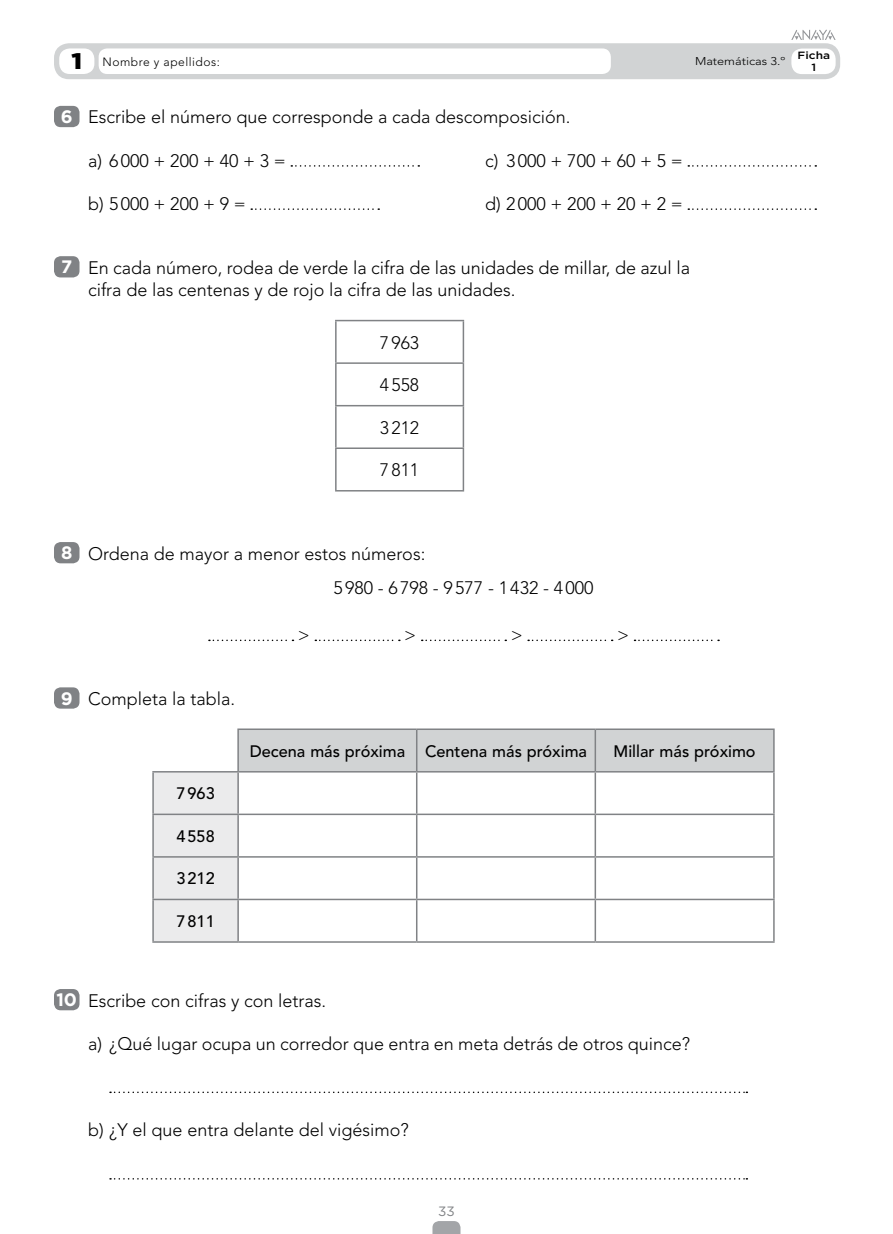
<style>
.page{position:relative;width:893px;height:1234px;background:#fff}
.page>*{position:absolute;margin:0;border:0;box-sizing:border-box;transform-origin:0 0}
.nuclNumPequeno{font:900 22.5px "Gotham";color:#000;scale:1.13 1}
.nuclTexAct{font:300 18px/22.5px "Avenir LT Std";color:#000}
.NuclTextoActSinNum{font:300 18px "Avenir LT Std";color:#000}
.t1{font:700 18px "Gotham";color:#fff}
.t2{font:500 16.5px "Avenir LT Std";color:#000}
.geneFolio{font:13.5px "Gotham";color:#808285}
.nuclTextoNombreP{font:300 12px "Avenir LT Std";letter-spacing:.04em;color:#000}
.nuclTextoAsignaturaP{font:300 11.25px "Avenir LT Std";color:#000;scale:1.13 1}
.nuclTextoFichaP{font:500 10.5px/12px "Gotham";color:#000;text-align:center;scale:1.13 1}
</style>
<div class="page">
<svg style="left:432px;top:1221px;width:28px;height:12px"></svg>
<div style="left:54px;top:106px;width:26px;height:21px;background:#808285;border-radius:7px"></div>
<svg style="left:291px;top:165px;width:128px;height:2px"></svg>
<svg style="left:251px;top:208px;width:128px;height:2px"></svg>
<svg style="left:688px;top:165px;width:128px;height:2px"></svg>
<svg style="left:688px;top:208px;width:128px;height:2px"></svg>
<div style="left:54px;top:256px;width:26px;height:21px;background:#808285;border-radius:7px"></div>
<hr style="left:335px;top:320px;width:129px;height:1px;background:#808285">
<hr style="left:335px;top:321px;width:2px;height:41px;background:#808285">
<hr style="left:463px;top:321px;width:1px;height:41px;background:#808285">
<hr style="left:335px;top:362px;width:129px;height:2px;background:#808285">
<hr style="left:335px;top:364px;width:2px;height:41px;background:#808285">
<hr style="left:463px;top:364px;width:1px;height:41px;background:#808285">
<hr style="left:335px;top:405px;width:129px;height:1px;background:#808285">
<hr style="left:335px;top:406px;width:2px;height:41px;background:#808285">
<hr style="left:463px;top:406px;width:1px;height:41px;background:#808285">
<hr style="left:335px;top:447px;width:129px;height:2px;background:#808285">
<hr style="left:335px;top:449px;width:2px;height:41px;background:#808285">
<hr style="left:463px;top:449px;width:1px;height:41px;background:#808285">
<hr style="left:335px;top:490px;width:129px;height:1px;background:#808285">
<div style="left:54px;top:542px;width:26px;height:21px;background:#808285;border-radius:7px"></div>
<svg style="left:209px;top:639px;width:84px;height:2px"></svg>
<svg style="left:315px;top:639px;width:85px;height:2px"></svg>
<svg style="left:422px;top:639px;width:84px;height:2px"></svg>
<svg style="left:528px;top:639px;width:85px;height:2px"></svg>
<svg style="left:634px;top:639px;width:85px;height:2px"></svg>
<div style="left:54px;top:687px;width:26px;height:21px;background:#808285;border-radius:7px"></div>
<svg style="left:154px;top:729px;width:619px;height:212px"></svg>
<hr style="left:152px;top:770px;width:86px;height:2px;background:#808285">
<hr style="left:152px;top:772px;width:2px;height:41px;background:#808285">
<hr style="left:152px;top:813px;width:86px;height:1px;background:#808285">
<hr style="left:152px;top:814px;width:2px;height:42px;background:#808285">
<hr style="left:152px;top:856px;width:86px;height:1px;background:#808285">
<hr style="left:152px;top:857px;width:2px;height:41px;background:#808285">
<hr style="left:152px;top:898px;width:86px;height:2px;background:#808285">
<hr style="left:152px;top:900px;width:2px;height:41px;background:#808285">
<hr style="left:152px;top:941px;width:86px;height:1px;background:#808285">
<hr style="left:237px;top:728px;width:180px;height:1px;background:#808285">
<hr style="left:237px;top:729px;width:2px;height:41px;background:#808285">
<hr style="left:417px;top:728px;width:178px;height:1px;background:#808285">
<hr style="left:416px;top:729px;width:1px;height:41px;background:#808285">
<hr style="left:595px;top:728px;width:180px;height:1px;background:#808285">
<hr style="left:595px;top:729px;width:1px;height:41px;background:#808285">
<hr style="left:238px;top:770px;width:179px;height:2px;background:#808285">
<hr style="left:237px;top:772px;width:2px;height:41px;background:#808285">
<hr style="left:417px;top:770px;width:178px;height:2px;background:#808285">
<hr style="left:416px;top:772px;width:1px;height:41px;background:#808285">
<hr style="left:595px;top:770px;width:180px;height:2px;background:#808285">
<hr style="left:595px;top:772px;width:1px;height:41px;background:#808285">
<hr style="left:238px;top:813px;width:179px;height:1px;background:#808285">
<hr style="left:237px;top:814px;width:2px;height:42px;background:#808285">
<hr style="left:417px;top:813px;width:178px;height:1px;background:#808285">
<hr style="left:416px;top:814px;width:1px;height:42px;background:#808285">
<hr style="left:595px;top:813px;width:180px;height:1px;background:#808285">
<hr style="left:595px;top:814px;width:1px;height:42px;background:#808285">
<hr style="left:238px;top:856px;width:179px;height:1px;background:#808285">
<hr style="left:237px;top:857px;width:2px;height:41px;background:#808285">
<hr style="left:417px;top:856px;width:178px;height:1px;background:#808285">
<hr style="left:416px;top:857px;width:1px;height:41px;background:#808285">
<hr style="left:595px;top:856px;width:180px;height:1px;background:#808285">
<hr style="left:595px;top:857px;width:1px;height:41px;background:#808285">
<hr style="left:238px;top:898px;width:179px;height:2px;background:#808285">
<hr style="left:237px;top:900px;width:2px;height:41px;background:#808285">
<hr style="left:417px;top:898px;width:178px;height:2px;background:#808285">
<hr style="left:416px;top:900px;width:1px;height:41px;background:#808285">
<hr style="left:595px;top:898px;width:180px;height:2px;background:#808285">
<hr style="left:595px;top:900px;width:1px;height:41px;background:#808285">
<hr style="left:238px;top:941px;width:179px;height:1px;background:#808285">
<hr style="left:417px;top:941px;width:178px;height:1px;background:#808285">
<hr style="left:595px;top:941px;width:180px;height:1px;background:#808285">
<hr style="left:773px;top:729px;width:2px;height:41px;background:#808285">
<hr style="left:773px;top:772px;width:2px;height:41px;background:#808285">
<hr style="left:773px;top:814px;width:2px;height:42px;background:#808285">
<hr style="left:773px;top:857px;width:2px;height:41px;background:#808285">
<hr style="left:773px;top:900px;width:2px;height:41px;background:#808285">
<div style="left:54px;top:988px;width:26px;height:22px;background:#808285;border-radius:7px"></div>
<svg style="left:110px;top:1091px;width:637px;height:1px"></svg>
<svg style="left:110px;top:1178px;width:637px;height:1px"></svg>
<div style="left:54px;top:43px;width:786px;height:36px;background:#d1d3d4;border-radius:15px"></div>
<div style="left:791px;top:49px;width:45px;height:25px;background:#fff;border-radius:10px"></div>
<div style="left:99px;top:48px;width:512px;height:26px;background:#fff;border-radius:9px"></div>
<div style="left:59px;top:48px;width:35px;height:26px;background:#fff;border-radius:10px"></div>
<svg style="left:791px;top:30px;width:45px;height:10px"></svg>
<p class="nuclNumPequeno" style="left:71px;top:46px;width:11px">1</p>
<p class="nuclTextoNombreP" style="left:103px;top:55px;width:119px">Nombre y apellidos:</p>
<p class="nuclTextoAsignaturaP" style="left:695px;top:55px;width:82px">Matemáticas 3.º</p>
<p class="nuclTextoFichaP" style="left:798px;top:49px;width:30px">Ficha<br>1</p>
<p class="t1" style="left:61px;top:105px;width:13px">6</p>
<p class="nuclTexAct" style="left:88px;top:106px;width:484px">Escribe el número que corresponde a cada descomposición.</p>
<p class="nuclTexAct" style="left:88px;top:149px;width:199px">a) 6000 + 200 + 40 + 3 =</p>
<p class="nuclTexAct" style="left:88px;top:192px;width:159px">b) 5000 + 200 + 9 =</p>
<p class="nuclTexAct" style="left:485px;top:149px;width:199px">c) 3000 + 700 + 60 + 5 =</p>
<p class="nuclTexAct" style="left:485px;top:192px;width:199px">d) 2000 + 200 + 20 + 2 =</p>
<p class="t1" style="left:61px;top:255px;width:13px">7</p>
<p class="nuclTexAct" style="left:88px;top:256px;width:604px">En cada número, rodea de verde la cifra de las unidades de millar, de azul la cifra de las centenas y de rojo la cifra de las unidades.</p>
<p class="nuclTexAct" style="left:380px;top:331px;width:41px">7963</p>
<p class="nuclTexAct" style="left:380px;top:374px;width:41px">4558</p>
<p class="nuclTexAct" style="left:380px;top:416px;width:41px">3212</p>
<p class="nuclTexAct" style="left:380px;top:459px;width:41px">7811</p>
<p class="t1" style="left:61px;top:541px;width:13px">8</p>
<p class="nuclTexAct" style="left:88px;top:542px;width:339px">Ordena de mayor a menor estos números:</p>
<p class="NuclTextoActSinNum" style="left:334px;top:576px;width:261px">5980 - 6798 - 9577 - 1432 - 4000</p>
<p class="NuclTextoActSinNum" style="left:298px;top:624px;width:13px">&gt;</p>
<p class="NuclTextoActSinNum" style="left:404px;top:624px;width:13px">&gt;</p>
<p class="NuclTextoActSinNum" style="left:511px;top:624px;width:13px">&gt;</p>
<p class="NuclTextoActSinNum" style="left:617px;top:624px;width:13px">&gt;</p>
<p class="t1" style="left:61px;top:686px;width:13px">9</p>
<p class="nuclTexAct" style="left:88px;top:687px;width:149px">Completa la tabla.</p>
<p class="t2" style="left:176px;top:783px;width:40px">7963</p>
<p class="t2" style="left:176px;top:826px;width:40px">4558</p>
<p class="t2" style="left:176px;top:869px;width:40px">3212</p>
<p class="t2" style="left:176px;top:911px;width:40px">7811</p>
<p class="t2" style="left:250px;top:741px;width:339px">Decena más próxima Centena más próxima</p>
<p class="t2" style="left:614px;top:741px;width:144px">Millar más próximo</p>
<p class="t1" style="left:56px;top:987px;width:22px">10</p>
<p class="nuclTexAct" style="left:88px;top:988px;width:240px">Escribe con cifras y con letras.</p>
<p class="nuclTexAct" style="left:88px;top:1032px;width:604px">a) ¿Qué lugar ocupa un corredor que entra en meta detrás de otros quince?</p>
<p class="nuclTexAct" style="left:88px;top:1118px;width:322px">b) ¿Y el que entra delante del vigésimo?</p>
<p class="geneFolio" style="left:438px;top:1202px;width:18px">33</p>
</div>
